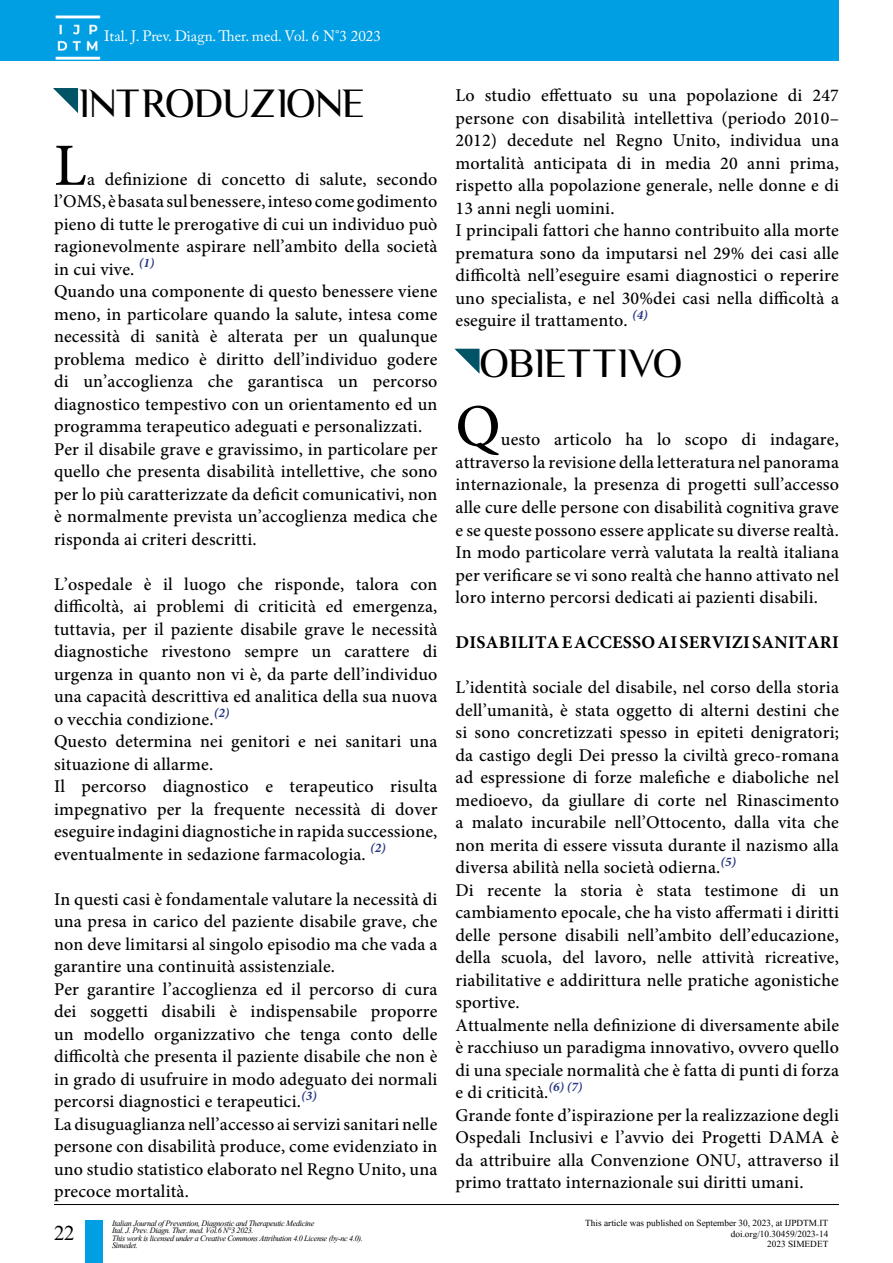
<style>
.page{position:relative;width:893px;height:1263px;background:#fff}
.page>*{position:absolute;margin:0;border:0;box-sizing:border-box;transform-origin:0 0}
.t1{font:500 60px "Minion Pro";color:#000}
.t2{font:37.5px "Luxia Display";letter-spacing:-.02em;color:#000}
.t3{font:27px "Kokila";color:#000}
.t4{font:500 18px/22.5px "Minion Pro";letter-spacing:.01em;color:#000;text-align:justify}
.t5{font:700 18px "Minion Pro";letter-spacing:.015em;color:#000}
.t6{font:15px "Adobe Caslon Pro";color:#fff}
.t7{font:12px "Kokila";color:#000}
.t8{font:italic 10.5px/7.5px "Kokila";letter-spacing:-.03em;color:#000}
</style>
<div class="page">
<div style="left:0;top:0;width:839px;height:61px;background:#009ee3"></div>
<img style="left:55px;top:15px;width:46px;height:45px">
<hr style="left:54px;top:1204px;width:785px;height:1px;background:#000">
<div style="left:85px;top:1220px;width:18px;height:43px;background:#009ee3"></div>
<svg style="left:53px;top:88px;width:26px;height:25px"></svg>
<svg style="left:454px;top:348px;width:26px;height:26px"></svg>
<p class="t6" style="left:104px;top:27px;width:278px">Ital. J. Prev. Diagn. Ther. med. Vol. 6 N°3 2023</p>
<p class="t2" style="left:78px;top:80px;width:288px">INTRODUZIONE</p>
<p class="t1" style="left:54px;top:125px;width:34px">L</p>
<p class="t4" style="left:54px;top:168px;width:385px;text-indent:33px">a definizione di concetto di salute, secondo l’OMS, è basata sul benessere, inteso come godimento pieno di tutte le prerogative di cui un individuo può ragionevolmente aspirare nell’ambito della società in cui vive. <sup>(1)</sup></p>
<p class="t4" style="left:54px;top:280px;width:385px">Quando una componente di questo benessere viene meno, in particolare quando la salute, intesa come necessità di sanità è alterata per un qualunque problema medico è diritto dell’individuo godere di un’accoglienza che garantisca un percorso diagnostico tempestivo con un orientamento ed un programma terapeutico adeguati e personalizzati.</p>
<p class="t4" style="left:54px;top:438px;width:385px">Per il disabile grave e gravissimo, in particolare per quello che presenta disabilità intellettive, che sono per lo più caratterizzate da deficit comunicativi, non è normalmente prevista un’accoglienza medica che risponda ai criteri descritti.</p>
<p class="t4" style="left:54px;top:573px;width:385px">L’ospedale è il luogo che risponde, talora con difficoltà, ai problemi di criticità ed emergenza, tuttavia, per il paziente disabile grave le necessità diagnostiche rivestono sempre un carattere di urgenza in quanto non vi è, da parte dell’individuo una capacità descrittiva ed analitica della sua nuova o vecchia condizione.<sup>(2)</sup></p>
<p class="t4" style="left:54px;top:730px;width:385px">Questo determina nei genitori e nei sanitari una situazione di allarme.</p>
<p class="t4" style="left:54px;top:775px;width:385px">Il percorso diagnostico e terapeutico risulta impegnativo per la frequente necessità di dover eseguire indagini diagnostiche in rapida successione, eventualmente in sedazione farmacologia. <sup>(2)</sup></p>
<p class="t4" style="left:54px;top:888px;width:385px">In questi casi è fondamentale valutare la necessità di una presa in carico del paziente disabile grave, che non deve limitarsi al singolo episodio ma che vada a garantire una continuità assistenziale.</p>
<p class="t4" style="left:54px;top:978px;width:385px">Per garantire l’accoglienza ed il percorso di cura dei soggetti disabili è indispensabile proporre un modello organizzativo che tenga conto delle difficoltà che presenta il paziente disabile che non è in grado di usufruire in modo adeguato dei normali percorsi diagnostici e terapeutici.<sup>(3)</sup></p>
<p class="t4" style="left:54px;top:1113px;width:385px">La disuguaglianza nell’accesso ai servizi sanitari nelle persone con disabilità produce, come evidenziato in uno studio statistico elaborato nel Regno Unito, una precoce mortalità.</p>
<p class="t3" style="left:54px;top:1217px;width:22px">22</p>
<p class="t8" style="left:112px;top:1219px;width:252px">Italian Journal of Prevention, Diagnostic and Therapeutic Medicine<br>Ital. J. Prev. Diagn. Ther. med. Vol.6 N°3 2023.<br>This work is licensed under a Creative Commons Attribution 4.0 License (by-nc 4.0).<br>Simedet.</p>
<p class="t4" style="left:455px;top:84px;width:385px">Lo studio effettuato su una popolazione di 247 persone con disabilità intellettiva (periodo 2010– 2012) decedute nel Regno Unito, individua una mortalità anticipata di in media 20 anni prima, rispetto alla popolazione generale, nelle donne e di 13 anni negli uomini.</p>
<p class="t4" style="left:455px;top:219px;width:385px">I principali fattori che hanno contribuito alla morte prematura sono da imputarsi nel 29% dei casi alle difficoltà nell’eseguire esami diagnostici o reperire uno specialista, e nel 30%dei casi nella difficoltà a eseguire il trattamento. <sup>(4)</sup></p>
<p class="t2" style="left:479px;top:341px;width:204px">OBIETTIVO</p>
<p class="t1" style="left:455px;top:386px;width:46px">Q</p>
<p class="t4" style="left:455px;top:428px;width:385px;text-indent:45px">uesto articolo ha lo scopo di indagare, attraverso la revisione della letteratura nel panorama internazionale, la presenza di progetti sull’accesso alle cure delle persone con disabilità cognitiva grave e se queste possono essere applicate su diverse realtà.</p>
<p class="t4" style="left:455px;top:541px;width:385px">In modo particolare verrà valutata la realtà italiana per verificare se vi sono realtà che hanno attivato nel loro interno percorsi dedicati ai pazienti disabili.</p>
<p class="t5" style="left:456px;top:629px;width:385px">DISABILITA E ACCESSO AI SERVIZI SANITARI</p>
<p class="t4" style="left:455px;top:676px;width:385px">L’identità sociale del disabile, nel corso della storia dell’umanità, è stata oggetto di alterni destini che si sono concretizzati spesso in epiteti denigratori; da castigo degli Dei presso la civiltà greco-romana ad espressione di forze malefiche e diaboliche nel medioevo, da giullare di corte nel Rinascimento a malato incurabile nell’Ottocento, dalla vita che non merita di essere vissuta durante il nazismo alla diversa abilità nella società odierna.<sup>(5)</sup></p>
<p class="t4" style="left:455px;top:878px;width:385px">Di recente la storia è stata testimone di un cambiamento epocale, che ha visto affermati i diritti delle persone disabili nell’ambito dell’educazione, della scuola, del lavoro, nelle attività ricreative, riabilitative e addirittura nelle pratiche agonistiche sportive.</p>
<p class="t4" style="left:455px;top:1013px;width:385px">Attualmente nella definizione di diversamente abile è racchiuso un paradigma innovativo, ovvero quello di una speciale normalità che è fatta di punti di forza e di criticità.<sup>(6)</sup> <sup>(7)</sup></p>
<p class="t4" style="left:455px;top:1103px;width:385px">Grande fonte d’ispirazione per la realizzazione degli Ospedali Inclusivi e l’avvio dei Progetti DAMA è da attribuire alla Convenzione ONU, attraverso il primo trattato internazionale sui diritti umani.</p>
<p class="t7" style="left:585px;top:1216px;width:244px">This article was published on September 30, 2023, at IJPDTM.IT</p>
<p class="t7" style="left:731px;top:1226px;width:99px">doi.org/10.30459/2023-14</p>
<p class="t7" style="left:767px;top:1237px;width:63px">2023 SIMEDET</p>
</div>
